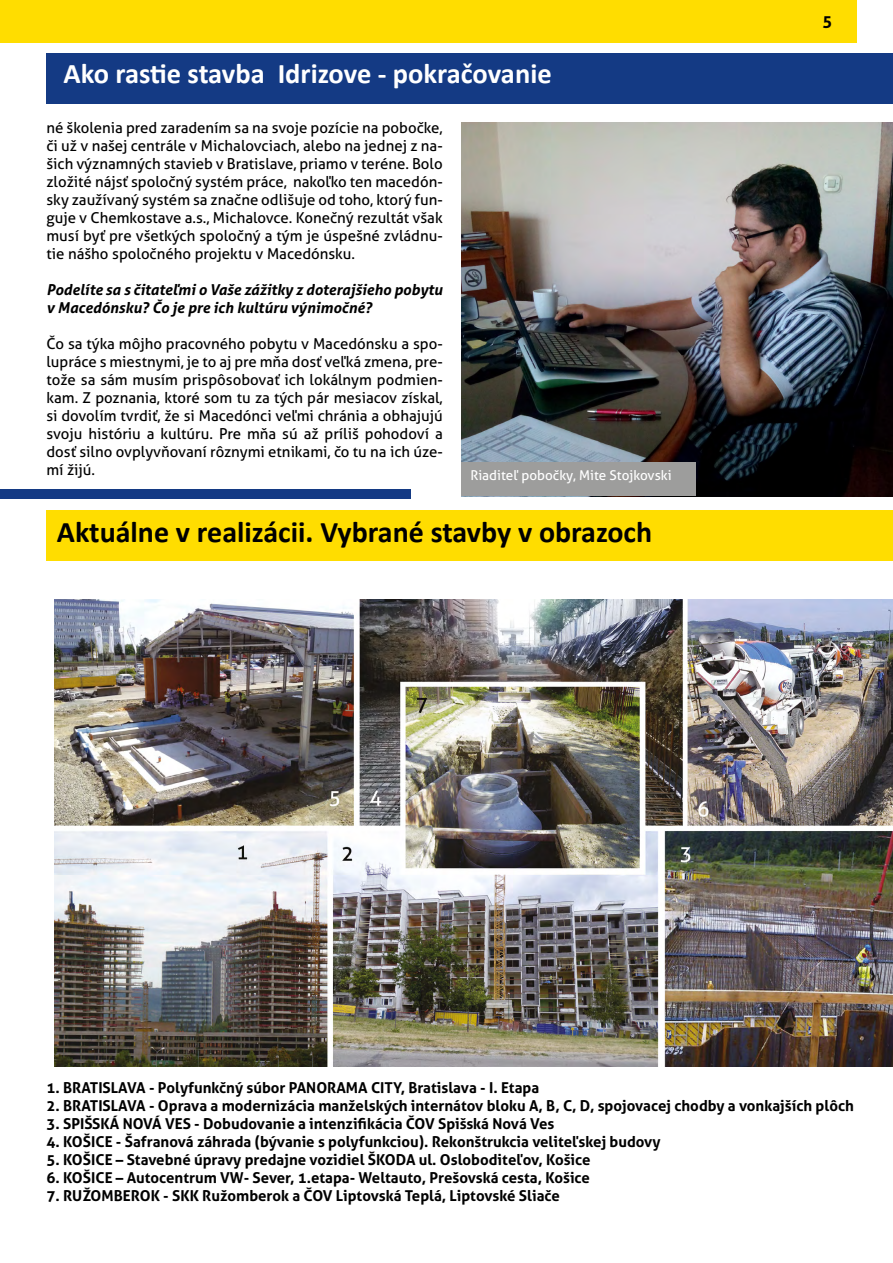
<style>
.page{position:relative;width:893px;height:1263px;background:#fff}
.page>*{position:absolute;margin:0;border:0;box-sizing:border-box;transform-origin:0 0}
.t1{font:700 30px "Calibri";color:#000}
.t2{font:700 28.5px "Calibri";color:#fff}
.t3{font:700 16.5px "Aller";color:#000}
.t4{font:15px/18px "Aller";color:#000;text-align:justify}
.t5{font:700 15px "Aller";color:#000}
.t6{font:italic 700 15px/18px "Aller";color:#000}
.t7{font:13.5px "Aller";color:#fff}
</style>
<div class="page">
<div style="left:1px;top:0;width:856px;height:42px;background:#fd0"></div>
<div style="left:46px;top:53px;width:847px;height:51px;background:#143a84"></div>
<div style="left:46px;top:510px;width:847px;height:51px;background:#fd0"></div>
<img style="left:54px;top:600px;width:839px;height:467px">
<img style="left:461px;top:122px;width:432px;height:374px">
<div style="left:461px;top:462px;width:234px;height:34px;background:#9d9d9c"></div>
<div style="left:0;top:489px;width:410px;height:10px;background:#143a84"></div>
<h2 class="t2" style="left:64px;top:54px;width:490px">Ako rastie stavba Idrizove - pokračovanie</h2>
<p class="t4" style="left:46px;top:119px;width:398px">né školenia pred zaradením sa na svoje pozície na pobočke, či už v našej centrále v Michalovciach, alebo na jednej z na&shy;šich významných stavieb v Bratislave, priamo v teréne. Bolo zložité nájsť spoločný systém práce, nakoľko ten macedón&shy;sky zaužívaný systém sa značne odlišuje od toho, ktorý fun&shy;guje v Chemkostave a.s., Michalovce. Konečný rezultát však musí byť pre všetkých spoločný a tým je úspešné zvládnu&shy;tie nášho spoločného projektu v Macedónsku.</p>
<p class="t6" style="left:46px;top:281px;width:398px">Podelíte sa s čitateľmi o Vaše zážitky z doterajšieho pobytu v Macedónsku? Čo je pre ich kultúru výnimočné?</p>
<p class="t4" style="left:46px;top:335px;width:398px">Čo sa týka môjho pracovného pobytu v Macedónsku a spo&shy;lupráce s miestnymi, je to aj pre mňa dosť veľká zmena, pre&shy;tože sa sám musím prispôsobovať ich lokálnym podmien&shy;kam. Z poznania, ktoré som tu za tých pár mesiacov získal, si dovolím tvrdiť, že si Macedónci veľmi chránia a obhajujú svoju históriu a kultúru. Pre mňa sú až príliš pohodoví a dosť silno ovplyvňovaní rôznymi etnikami, čo tu na ich úze&shy;mí žijú.</p>
<p class="t7" style="left:470px;top:467px;width:203px">Riaditeľ pobočky, Mite Stojkovski</p>
<h1 class="t1" style="left:57px;top:511px;width:597px">Aktuálne v realizácii. Vybrané stavby v obrazoch</h1>
<p class="t3" style="left:822px;top:11px;width:11px">5</p>
<p class="t5" style="left:46px;top:1079px;width:494px">1. BRATISLAVA - Polyfunkčný súbor PANORAMA CITY, Bratislava - I. Etapa</p>
<p class="t5" style="left:46px;top:1097px;width:809px">2. BRATISLAVA - Oprava a modernizácia manželských internátov bloku A, B, C, D, spojovacej chodby a vonkajších plôch</p>
<p class="t5" style="left:46px;top:1115px;width:509px">3. SPIŠSKÁ NOVÁ VES - Dobudovanie a intenzifikácia ČOV Spišská Nová Ves</p>
<p class="t5" style="left:46px;top:1133px;width:616px">4. KOŠICE - Šafranová záhrada (bývanie s polyfunkciou). Rekonštrukcia veliteľskej budovy</p>
<p class="t5" style="left:46px;top:1151px;width:546px">5. KOŠICE – Stavebné úpravy predajne vozidiel ŠKODA ul. Osloboditeľov, Košice</p>
<p class="t5" style="left:46px;top:1169px;width:545px">6. KOŠICE – Autocentrum VW- Sever, 1.etapa- Weltauto, Prešovská cesta, Košice</p>
<p class="t5" style="left:46px;top:1187px;width:515px">7. RUŽOMBEROK - SKK Ružomberok a ČOV Liptovská Teplá, Liptovské Sliače</p>
</div>
